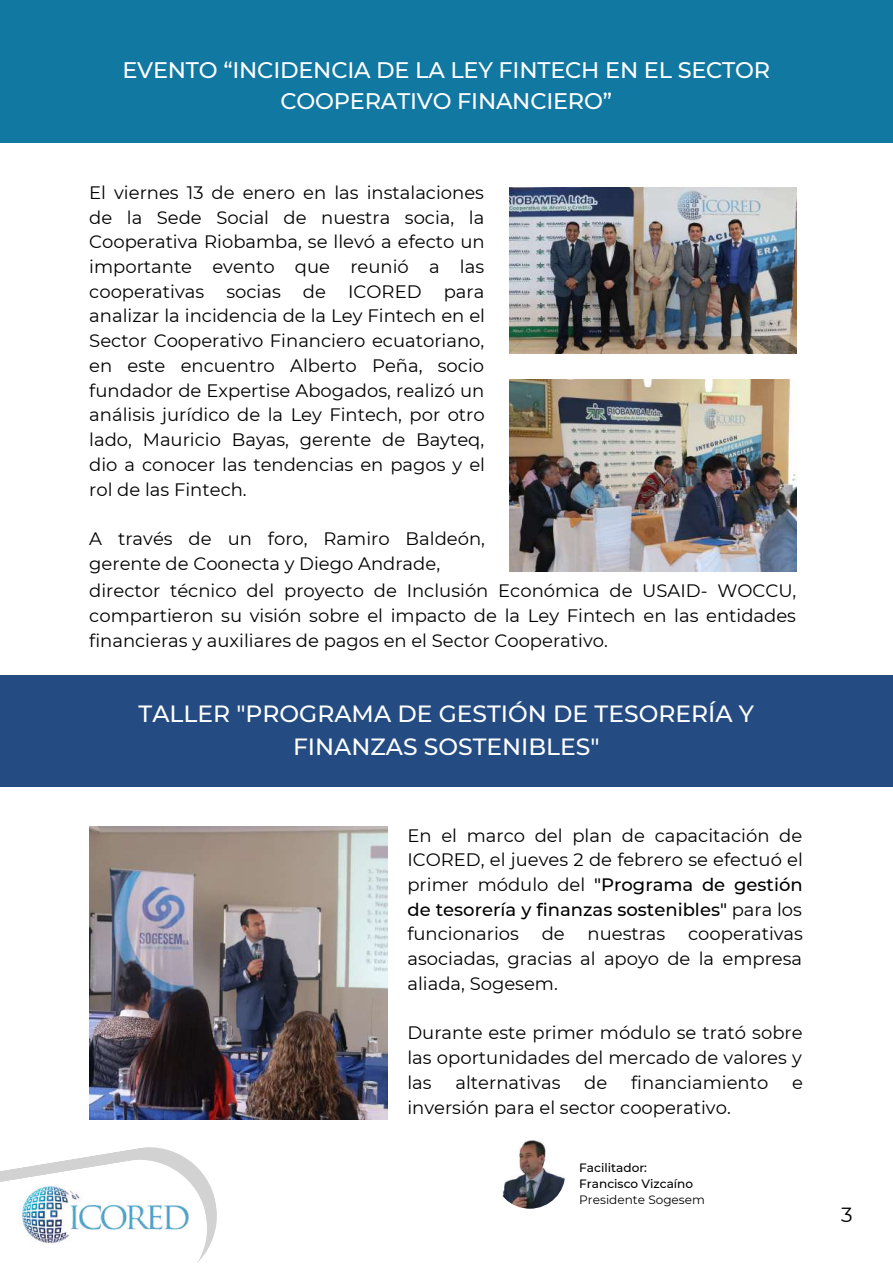
<style>
.page{position:relative;width:893px;height:1264px;background:#fff}
.page>*{position:absolute;margin:0;border:0;box-sizing:border-box;transform-origin:0 0}
.t1{font:500 23.4px/32.5px "Montserrat";color:#fff;text-align:center}
.t2{font:500 22.5px/31.5px "Montserrat";letter-spacing:-.01em;color:#fff;text-align:center}
.t3{font:20.4px "Montserrat";color:#000}
.t4{font:18px/24.8px "Montserrat";color:#000;text-align:justify}
.t5{font:500 12.15px/16px "Montserrat";color:#000}
.t6{font:12.15px "Montserrat";color:#000}
.s1{font-weight:500}
</style>
<div class="page">
<img style="left:89px;top:826px;width:298px;height:293px">
<svg style="left:0;top:1147px;width:217px;height:115px"></svg>
<img style="left:19px;top:1184px;width:172px;height:60px">
<div style="left:0;top:0;width:892px;height:142px;background:#1178a2"></div>
<div style="left:0;top:675px;width:892px;height:112px;background:#254c82"></div>
<img style="left:509px;top:187px;width:287px;height:166px">
<img style="left:509px;top:380px;width:287px;height:191px">
<img style="left:494px;top:1137px;width:71px;height:71px;border-radius:50%">
<p class="t2" style="left:122px;top:54px;width:649px">EVENTO “INCIDENCIA DE LA LEY FINTECH EN EL SECTOR<br>COOPERATIVO FINANCIERO”</p>
<p class="t4" style="left:89px;top:180px;width:397px">El viernes 13 de enero en las instalaciones de la Sede Social de nuestra socia, la Cooperativa Riobamba, se llevó a efecto un importante evento que reunió a las cooperativas socias de ICORED para analizar la incidencia de la Ley Fintech en el Sector Cooperativo Financiero ecuatoriano, en este encuentro Alberto Peña, socio fundador de Expertise Abogados, realizó un análisis jurídico de la Ley Fintech, por otro lado, Mauricio Bayas, gerente de Bayteq, dio a conocer las tendencias en pagos y el rol de las Fintech.</p>
<p class="t4" style="left:89px;top:526px;width:397px">A través de un foro, Ramiro Baldeón, gerente de Coonecta y Diego Andrade,</p>
<p class="t4" style="left:89px;top:578px;width:708px">director técnico del proyecto de Inclusión Económica de USAID- WOCCU, compartieron su visión sobre el impacto de la Ley Fintech en las entidades financieras y auxiliares de pagos en el Sector Cooperativo.</p>
<p class="t1" style="left:139px;top:697px;width:617px">TALLER "PROGRAMA DE GESTIÓN DE TESORERÍA Y<br>FINANZAS SOSTENIBLES"</p>
<p class="t4" style="left:407px;top:822px;width:397px">En el marco del plan de capacitación de ICORED, el jueves 2 de febrero se efectuó el primer módulo del <span class="s1">"Programa de gestión de tesorería y finanzas sostenibles"</span> para los funcionarios</p>
<p class="t4" style="left:407px;top:921px;width:397px;text-indent:281px">cooperativas asociadas, gracias al apoyo de la empresa aliada, Sogesem.</p>
<p class="t4" style="left:407px;top:1020px;width:396px">Durante este primer módulo se trató sobre las oportunidades del mercado de valores y las</p>
<p class="t4" style="left:541px;top:921px;width:25px">de</p>
<p class="t4" style="left:587px;top:921px;width:79px">nuestras</p>
<p class="t4" style="left:455px;top:1070px;width:106px">alternativas</p>
<p class="t4" style="left:584px;top:1070px;width:25px">de</p>
<p class="t4" style="left:631px;top:1070px;width:139px">financiamiento</p>
<p class="t4" style="left:792px;top:1070px;width:12px">e</p>
<p class="t4" style="left:407px;top:1094px;width:325px">inversión para el sector cooperativo.</p>
<p class="t5" style="left:579px;top:1159px;width:115px">Facilitador:<br>Francisco Vizcaíno</p>
<p class="t6" style="left:579px;top:1191px;width:127px">Presidente Sogesem</p>
<p class="t3" style="left:841px;top:1201px;width:13px">3</p>
</div>
